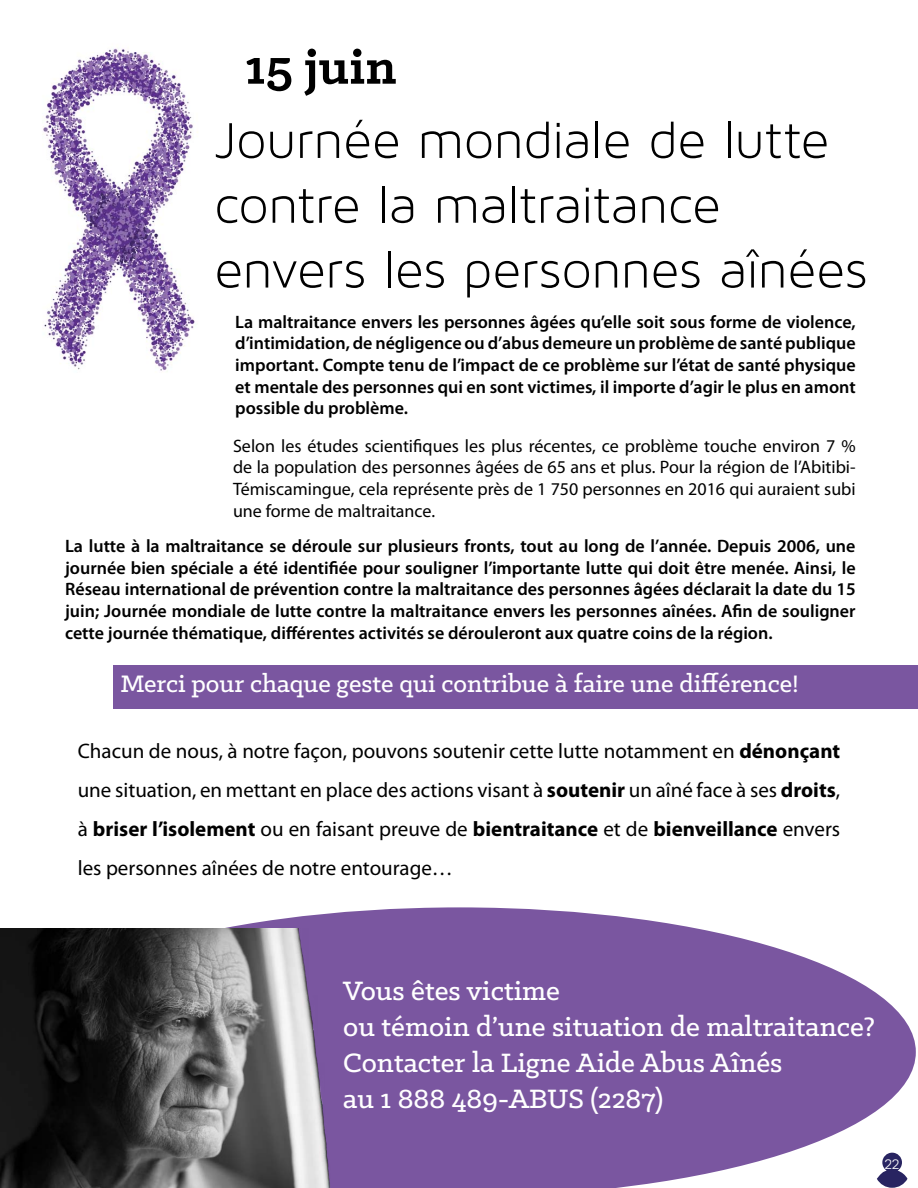
<style>
.page{position:relative;width:918px;height:1188px;background:#fff}
.page>*{position:absolute;margin:0;border:0;box-sizing:border-box;transform-origin:0 0}
.t1{font:54px/64.8px "Maven Pro Light 300";letter-spacing:-.005em;color:#000}
.t2{font:700 54px "Klinic Slab";color:#000}
.t3{font:500 30px/36px "Klinic Slab";color:#fff}
.t4{font:500 27px "Klinic Slab";color:#fff}
.t5{font:21px/39px "Myriad Pro";color:#000;text-align:justify}
.t6{font:600 18px/21.6px "Myriad Pro";color:#000;text-align:justify}
.t7{font:18px/21.6px "Myriad Pro";color:#000;text-align:justify}
.t8{font:13.5px "Tofino";color:#fff}
.s1{font-weight:700}
</style>
<div class="page">
<svg style="left:225px;top:907px;width:691px;height:281px;fill:#7a56a0"></svg>
<img style="left:43px;top:48px;width:155px;height:323px">
<div style="left:114px;top:665px;width:804px;height:43px;background:#7a56a0"></div>
<img style="left:0;top:928px;width:403px;height:260px">
<h1 class="t2" style="left:245px;top:32px;width:153px">15 juin</h1>
<h1 class="t1" style="left:214px;top:107px;width:655px">Journée mondiale de lutte contre la maltraitance envers les personnes aînées</h1>
<p class="t6" style="left:235px;top:310px;width:622px">La maltraitance envers les personnes âgées qu’elle soit sous forme de violence, d’intimidation, de négligence ou d’abus demeure un problème de santé publique important. Compte tenu de l’impact de ce problème sur l’état de santé physique et mentale des personnes qui en sont victimes, il importe d’agir le plus en amont possible du problème.</p>
<p class="t7" style="left:233px;top:435px;width:624px">Selon les études scientifiques les plus récentes, ce problème touche environ 7 % de la population des personnes âgées de 65 ans et plus. Pour la région de l’Abitibi-Témiscamingue, cela représente près de 1 750 personnes en 2016 qui auraient subi une forme de maltraitance.</p>
<p class="t6" style="left:65px;top:535px;width:792px">La lutte à la maltraitance se déroule sur plusieurs fronts, tout au long de l’année. Depuis 2006, une journée bien spéciale a été identifiée pour souligner l’importante lutte qui doit être menée. Ainsi, le Réseau international de prévention contre la maltraitance des personnes âgées déclarait la date du 15 juin; Journée mondiale de lutte contre la maltraitance envers les personnes aînées. Afin de souligner cette journée thématique, différentes activités se dérouleront aux quatre coins de la région.</p>
<h3 class="t4" style="left:120px;top:667px;width:680px">Merci pour chaque geste qui contribue à faire une différence!</h3>
<p class="t5" style="left:78px;top:731px;width:764px">Chacun de nous, à notre façon, pouvons soutenir cette lutte notamment en <span class="s1">dénonçant </span>une situation, en mettant en place des actions visant à <span class="s1">soutenir</span> un aîné face à ses <span class="s1">droits</span>, à <span class="s1">briser l’isolement</span> ou en faisant preuve de <span class="s1">bientraitance</span> et de <span class="s1">bienveillance</span> envers les personnes aînées de notre entourage…</p>
<h2 class="t3" style="left:343px;top:972px;width:533px">Vous êtes victime<br>ou témoin d’une situation de maltraitance?<br>Contacter la Ligne Aide Abus Aînés<br>au 1 888 489-ABUS (2287)</h2>
<p class="t8" style="left:885px;top:1154px;width:16px">22</p>
</div>
